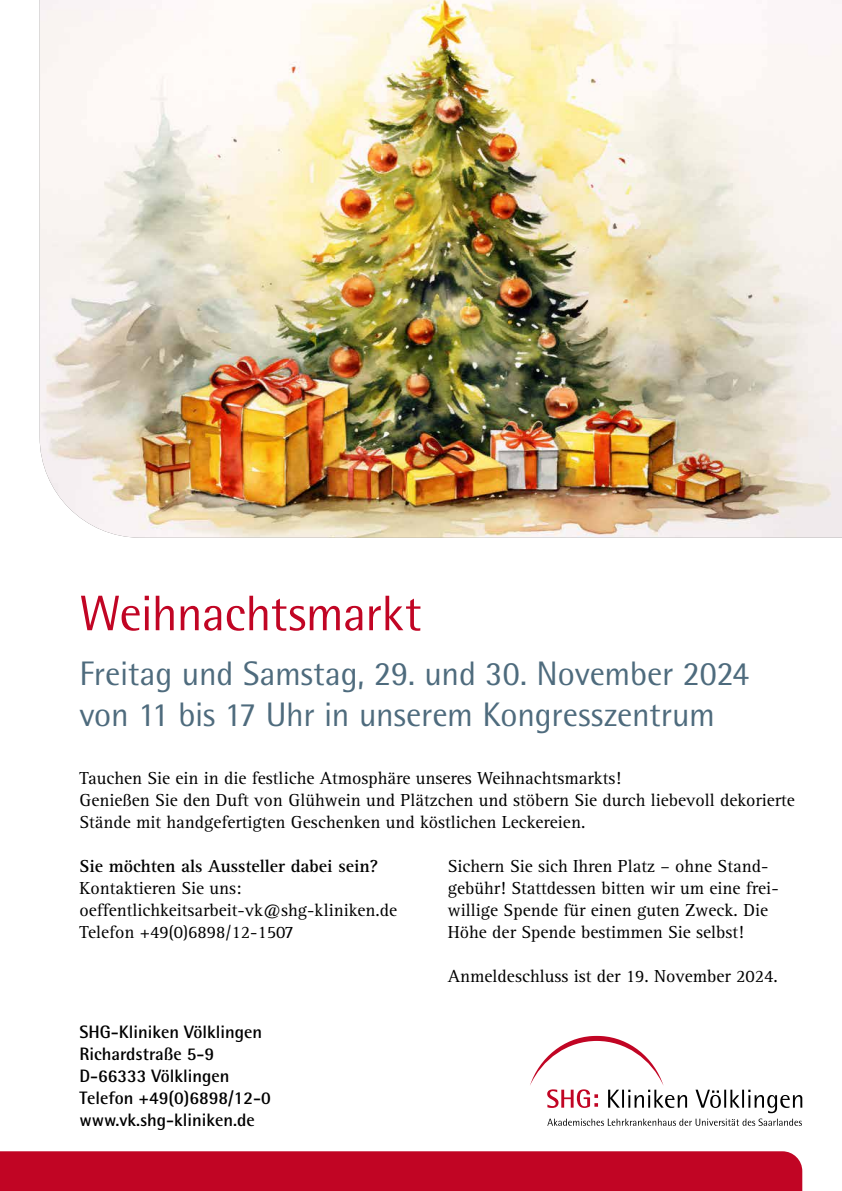
<style>
.page{position:relative;width:842px;height:1191px;background:#fff}
.page>*{position:absolute;margin:0;border:0;box-sizing:border-box;transform-origin:0 0}
.t1{font:50px "Rotis Semi Sans Pro";letter-spacing:-.015em;color:#c10524}
.t2{font:34px/40.8px "Rotis Semi Sans Pro";letter-spacing:-.005em;color:#4e6b7d}
.t3{font:18px/22px "Rotis Serif Pro";color:#000}
.t4{font:700 18px/22px "Rotis Semi Sans Pro";color:#000}
.t5{font:700 18px "Rotis Serif Pro";color:#000}
</style>
<div class="page">
<img style="left:40px;top:0;width:802px;height:537px">
<div style="left:0;top:1151px;width:802px;height:40px;background:#c10524"></div>
<svg style="left:530px;top:1036px;width:272px;height:89px"></svg>
<h1 class="t1" style="left:79px;top:584px;width:344px">Weihnachtsmarkt</h1>
<h2 class="t2" style="left:79px;top:653px;width:671px">Freitag und Samstag, 29. und 30. November 2024 von 11 bis 17 Uhr in unserem Kongresszentrum</h2>
<p class="t3" style="left:79px;top:767px;width:717px">Tauchen Sie ein in die festliche Atmosphäre unseres Weihnachtsmarkts!<br>Genießen Sie den Duft von Glühwein und Plätzchen und stöbern Sie durch liebevoll dekorierte<br>Stände mit handgefertigten Geschenken und köstlichen Leckereien.</p>
<p class="t5" style="left:79px;top:855px;width:300px">Sie möchten als Aussteller dabei sein?</p>
<p class="t3" style="left:79px;top:877px;width:319px">Kontaktieren Sie uns: oeffentlichkeitsarbeit-vk@shg-kliniken.de<br>Telefon +49(0)6898/12-1507</p>
<p class="t3" style="left:448px;top:855px;width:332px">Sichern Sie sich Ihren Platz – ohne Stand&shy;gebühr! Stattdessen bitten wir um eine frei&shy;willige Spende für einen guten Zweck. Die Höhe der Spende bestimmen Sie selbst!</p>
<p class="t3" style="left:448px;top:965px;width:332px">Anmeldeschluss ist der 19. November 2024.</p>
<p class="t4" style="left:79px;top:1020px;width:193px">SHG-Kliniken Völklingen<br>Richardstraße 5-9<br>D-66333 Völklingen<br>Telefon +49(0)6898/12-0 www.vk.shg-kliniken.de</p>
</div>
